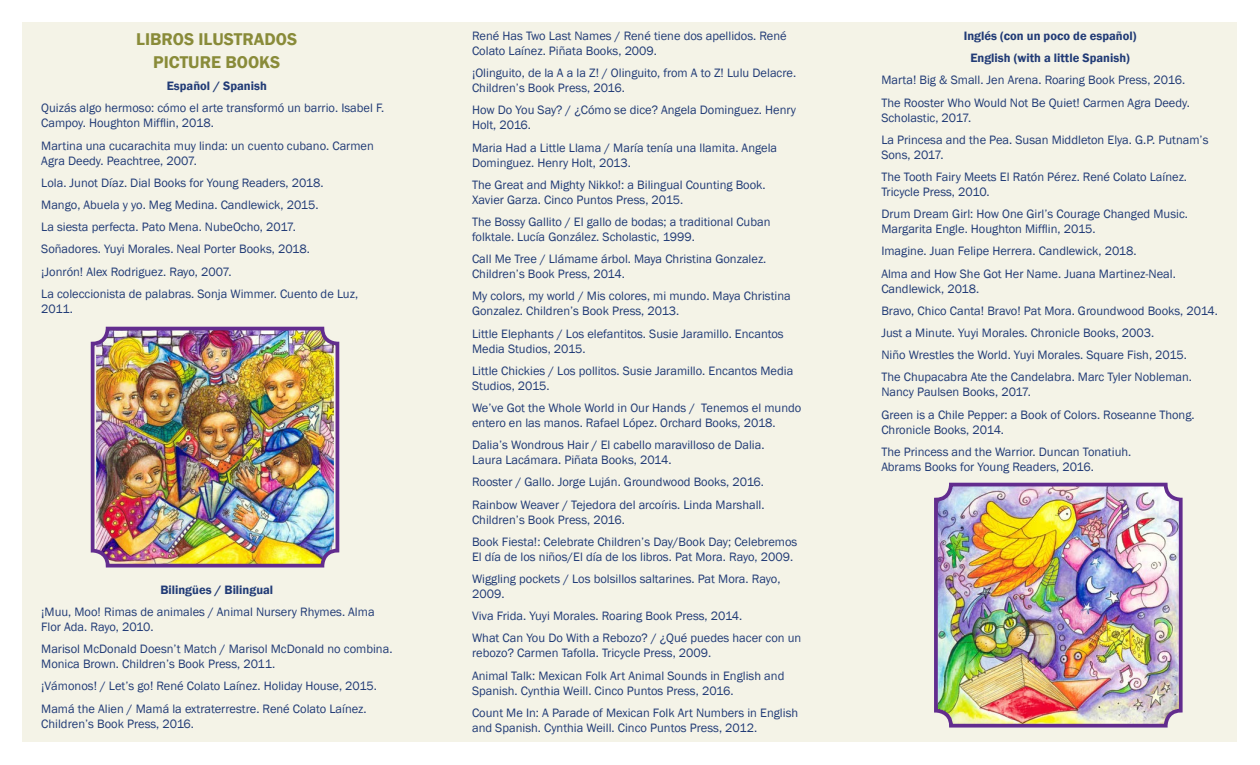
<style>
.page{position:relative;width:1260px;height:765px;background:#fff}
.page>*{position:absolute;margin:0;border:0;box-sizing:border-box;transform-origin:0 0}
.t1{font:600 17.5px "Franklin Gothic";color:#898b39}
.t2{font:12.5px/15px "Franklin Gothic";color:#213b76}
.t3{font:600 12.5px "Franklin Gothic";color:#213b76}
</style>
<div class="page">
<div style="left:22px;top:22px;width:1216px;height:720px;background:#f4f3e7"></div>
<img style="left:96px;top:332px;width:238px;height:231px">
<div style="left:91px;top:327px;width:248px;height:241px;border:4px solid #622c8e;border-radius:15px"></div>
<img style="left:939px;top:488px;width:239px;height:235px">
<div style="left:934px;top:483px;width:249px;height:245px;border:4px solid #622c8e;border-radius:15px"></div>
<p class="t1" style="left:136px;top:28px;width:163px">LIBROS ILUSTRADOS</p>
<p class="t1" style="left:153px;top:51px;width:129px">PICTURE BOOKS</p>
<p class="t3" style="left:167px;top:78px;width:102px">Español / Spanish</p>
<p class="t2" style="left:41px;top:101px;width:345px">Quizás algo hermoso: cómo el arte transformó un barrio. Isabel F.<br>Campoy. Houghton Mifflin, 2018.</p>
<p class="t2" style="left:41px;top:138px;width:334px">Martina una cucarachita muy linda: un cuento cubano. Carmen<br>Agra Deedy. Peachtree, 2007.</p>
<p class="t2" style="left:41px;top:175px;width:284px">Lola. Junot Díaz. Dial Books for Young Readers, 2018.</p>
<p class="t2" style="left:41px;top:198px;width:279px">Mango, Abuela y yo. Meg Medina. Candlewick, 2015.</p>
<p class="t2" style="left:41px;top:220px;width:256px">La siesta perfecta. Pato Mena. NubeOcho, 2017.</p>
<p class="t2" style="left:41px;top:242px;width:270px">Soñadores. Yuyi Morales. Neal Porter Books, 2018.</p>
<p class="t2" style="left:41px;top:264px;width:192px">¡Jonrón! Alex Rodriguez. Rayo, 2007.</p>
<p class="t2" style="left:41px;top:286px;width:318px">La coleccionista de palabras. Sonja Wimmer. Cuento de Luz,<br>2011.</p>
<p class="t3" style="left:160px;top:582px;width:114px">Bilingües / Bilingual</p>
<p class="t2" style="left:41px;top:605px;width:335px">¡Muu, Moo! Rimas de animales / Animal Nursery Rhymes. Alma<br>Flor Ada. Rayo, 2010.</p>
<p class="t2" style="left:41px;top:642px;width:353px">Marisol McDonald Doesn’t Match / Marisol McDonald no combina.<br>Monica Brown. Children’s Book Press, 2011.</p>
<p class="t2" style="left:41px;top:679px;width:337px">¡Vámonos! / Let’s go! René Colato Laínez. Holiday House, 2015.</p>
<p class="t2" style="left:41px;top:701px;width:327px">Mamá the Alien / Mamá la extraterrestre. René Colato Laínez.<br>Children’s Book Press, 2016.</p>
<p class="t2" style="left:472px;top:29px;width:316px">René Has Two Last Names / René tiene dos apellidos. René<br>Colato Laínez. Piñata Books, 2009.</p>
<p class="t2" style="left:472px;top:66px;width:326px">¡Olinguito, de la A a la Z! / Olinguito, from A to Z! Lulu Delacre.<br>Children’s Book Press, 2016.</p>
<p class="t2" style="left:472px;top:103px;width:326px">How Do You Say? / ¿Cómo se dice? Angela Dominguez. Henry<br>Holt, 2016.</p>
<p class="t2" style="left:472px;top:140px;width:307px">Maria Had a Little Llama / María tenía una llamita. Angela<br>Dominguez. Henry Holt, 2013.</p>
<p class="t2" style="left:472px;top:177px;width:295px">The Great and Mighty Nikko!: a Bilingual Counting Book.<br>Xavier Garza. Cinco Puntos Press, 2015.</p>
<p class="t2" style="left:472px;top:215px;width:300px">The Bossy Gallito / El gallo de bodas; a traditional Cuban folktale. Lucía González. Scholastic, 1999.</p>
<p class="t2" style="left:472px;top:252px;width:296px">Call Me Tree / Llámame árbol. Maya Christina Gonzalez.<br>Children’s Book Press, 2014.</p>
<p class="t2" style="left:472px;top:289px;width:320px">My colors, my world / Mis colores, mi mundo. Maya Christina<br>Gonzalez. Children’s Book Press, 2013.</p>
<p class="t2" style="left:472px;top:326px;width:313px">Little Elephants / Los elefantitos. Susie Jaramillo. Encantos<br>Media Studios, 2015.</p>
<p class="t2" style="left:472px;top:363px;width:323px">Little Chickies / Los pollitos. Susie Jaramillo. Encantos Media<br>Studios, 2015.</p>
<p class="t2" style="left:472px;top:401px;width:331px">We’ve Got the Whole World in Our Hands / Tenemos el mundo entero en las manos. Rafael López. Orchard Books, 2018.</p>
<p class="t2" style="left:472px;top:438px;width:294px">Dalia’s Wondrous Hair / El cabello maravilloso de Dalia.<br>Laura Lacámara. Piñata Books, 2014.</p>
<p class="t2" style="left:472px;top:475px;width:294px">Rooster / Gallo. Jorge Luján. Groundwood Books, 2016.</p>
<p class="t2" style="left:472px;top:497px;width:294px">Rainbow Weaver / Tejedora del arcoíris. Linda Marshall.<br>Children’s Book Press, 2016.</p>
<p class="t2" style="left:472px;top:534px;width:327px">Book Fiesta!: Celebrate Children’s Day/Book Day; Celebremos<br>El día de los niños/El día de los libros. Pat Mora. Rayo, 2009.</p>
<p class="t2" style="left:472px;top:572px;width:310px">Wiggling pockets / Los bolsillos saltarines. Pat Mora. Rayo,<br>2009.</p>
<p class="t2" style="left:472px;top:609px;width:272px">Viva Frida. Yuyi Morales. Roaring Book Press, 2014.</p>
<p class="t2" style="left:472px;top:631px;width:331px">What Can You Do With a Rebozo? / ¿Qué puedes hacer con un rebozo? Carmen Tafolla. Tricycle Press, 2009.</p>
<p class="t2" style="left:472px;top:668px;width:314px">Animal Talk: Mexican Folk Art Animal Sounds in English and<br>Spanish. Cynthia Weill. Cinco Puntos Press, 2016.</p>
<p class="t2" style="left:472px;top:705px;width:328px">Count Me In: A Parade of Mexican Folk Art Numbers in English and Spanish. Cynthia Weill. Cinco Puntos Press, 2012.</p>
<p class="t3" style="left:964px;top:28px;width:174px">Inglés (con un poco de español)</p>
<p class="t3" style="left:970px;top:50px;width:161px">English (with a little Spanish)</p>
<p class="t2" style="left:881px;top:73px;width:305px">Marta! Big &amp; Small. Jen Arena. Roaring Book Press, 2016.</p>
<p class="t2" style="left:881px;top:95px;width:310px">The Rooster Who Would Not Be Quiet! Carmen Agra Deedy.<br>Scholastic, 2017.</p>
<p class="t2" style="left:881px;top:132px;width:329px">La Princesa and the Pea. Susan Middleton Elya. G.P. Putnam’s<br>Sons, 2017.</p>
<p class="t2" style="left:881px;top:170px;width:307px">The Tooth Fairy Meets El Ratón Pérez. René Colato Laínez.<br>Tricycle Press, 2010.</p>
<p class="t2" style="left:881px;top:207px;width:308px">Drum Dream Girl: How One Girl’s Courage Changed Music.<br>Margarita Engle. Houghton Mifflin, 2015.</p>
<p class="t2" style="left:881px;top:244px;width:257px">Imagine. Juan Felipe Herrera. Candlewick, 2018.</p>
<p class="t2" style="left:881px;top:266px;width:296px">Alma and How She Got Her Name. Juana Martinez-Neal.<br>Candlewick, 2018.</p>
<p class="t2" style="left:881px;top:303px;width:338px">Bravo, Chico Canta! Bravo! Pat Mora. Groundwood Books, 2014.</p>
<p class="t2" style="left:881px;top:326px;width:274px">Just a Minute. Yuyi Morales. Chronicle Books, 2003.</p>
<p class="t2" style="left:881px;top:348px;width:307px">Niño Wrestles the World. Yuyi Morales. Square Fish, 2015.</p>
<p class="t2" style="left:881px;top:370px;width:312px">The Chupacabra Ate the Candelabra. Marc Tyler Nobleman.<br>Nancy Paulsen Books, 2017.</p>
<p class="t2" style="left:881px;top:407px;width:315px">Green is a Chile Pepper: a Book of Colors. Roseanne Thong.<br>Chronicle Books, 2014.</p>
<p class="t2" style="left:881px;top:444px;width:251px">The Princess and the Warrior. Duncan Tonatiuh.<br>Abrams Books for Young Readers, 2016.</p>
</div>
